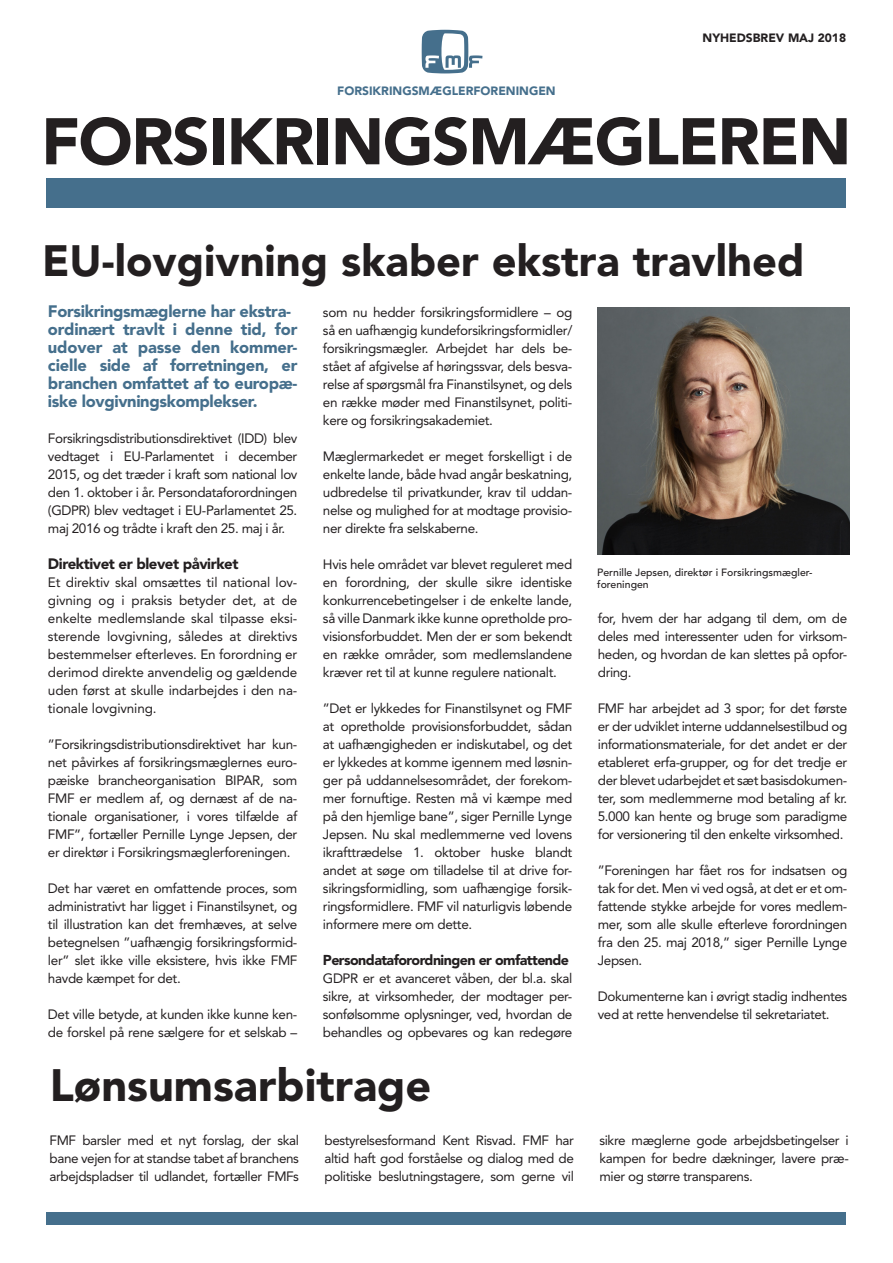
<style>
.page{position:relative;width:893px;height:1263px;background:#fff}
.page>*{position:absolute;margin:0;border:0;box-sizing:border-box;transform-origin:0 0}
.t1{font:900 65.1px "Avenir";letter-spacing:-.02em;color:#231f20}
.t2{font:900 45px "Avenir";color:#231f20}
.Paragraph_Style_1{font:900 43.5px "Avenir";color:#231f20}
.t3{font:900 16.5px/18px "Avenir";letter-spacing:-.02em;color:#456f8c;text-align:justify}
.t4{font:900 15px "Avenir";letter-spacing:-.03em;color:#231f20}
.t5{font:900 14.25px "Avenir";letter-spacing:-.04em;color:#231f20}
.t6{font:13.5px/18px "Avenir";letter-spacing:-.03em;color:#231f20;text-align:justify}
.t7{font:900 12px "Avenir";color:#456f8c}
.t8{font:900 12px "Avenir";color:#231f20}
.t9{font:500 10.5px "Avenir";color:#231f20}
</style>
<div class="page">
<svg style="left:422px;top:30px;width:60px;height:43px"></svg>
<div style="left:47px;top:178px;width:799px;height:30px;background:#456f8c"></div>
<div style="left:47px;top:1212px;width:799px;height:13px;background:#456f8c"></div>
<img style="left:597px;top:307px;width:252px;height:248px">
<p class="t7" style="left:337px;top:83px;width:220px">FORSIKRINGSMÆGLERFORENINGEN</p>
<p class="t8" style="left:703px;top:31px;width:145px">NYHEDSBREV MAJ 2018</p>
<p class="t1" style="left:41px;top:102px;width:812px">FORSIKRINGSMÆGLEREN</p>
<p class="Paragraph_Style_1" style="left:42px;top:235px;width:764px">EU-lovgivning skaber ekstra travlhed</p>
<p class="t3" style="left:48px;top:302px;width:245px">Forsikringsmæglerne har ekstra-</p>
<p class="t3" style="left:48px;top:320px;width:251px">ordinært travlt i denne tid, for udover at passe den kommer&shy;cielle side af forretningen, er branchen omfattet af to europæ&shy;iske lovgivningskomplekser.</p>
<p class="t6" style="left:48px;top:429px;width:251px">Forsikringsdistributionsdirektivet (IDD) blev vedtaget i EU-Parlamentet i december 2015, og det træder i kraft som national lov den 1. oktober i år. Persondataforordningen (GDPR) blev vedtaget i EU-Parlamentet 25. maj 2016 og trådte i kraft den 25. maj i år.</p>
<p class="t4" style="left:48px;top:554px;width:192px">Direktivet er blevet påvirket</p>
<p class="t6" style="left:48px;top:573px;width:251px">Et direktiv skal omsættes til national lov&shy;givning og i praksis betyder det, at de enkelte medlemslande skal tilpasse eksi&shy;sterende lovgivning, således at direktivs bestemmelser efterleves. En forordning er derimod direkte anvendelig og gældende uden først at skulle indarbejdes i den na&shy;tionale lovgivning.</p>
<p class="t6" style="left:48px;top:735px;width:251px">”Forsikringsdistributionsdirektivet har kun&shy;net påvirkes af forsikringsmæglernes euro&shy;pæiske brancheorganisation BIPAR, som FMF er medlem af, og dernæst af de na&shy;tionale organisationer, i vores tilfælde af FMF”, fortæller Pernille Lynge Jepsen, der er direktør i Forsikringsmæglerforeningen.</p>
<p class="t6" style="left:48px;top:879px;width:251px">Det har været en omfattende proces, som administrativt har ligget i Finanstilsynet, og til illustration kan det fremhæves, at selve betegnelsen ”uafhængig forsikringsformid&shy;ler” slet ikke ville eksistere, hvis ikke FMF havde kæmpet for det.</p>
<p class="t6" style="left:48px;top:1005px;width:251px">Det ville betyde, at kunden ikke kunne ken&shy;de forskel på rene sælgere for et selskab –</p>
<p class="t6" style="left:323px;top:303px;width:251px">som nu hedder forsikringsformidlere – og så en uafhængig kundeforsikringsformidler/ forsikringsmægler. Arbejdet har dels be&shy;stået af afgivelse af høringssvar, dels besva&shy;relse af spørgsmål fra Finanstilsynet, og dels en række møder med Finanstilsynet, politi&shy;kere og forsikringsakademiet.</p>
<p class="t6" style="left:323px;top:447px;width:251px">Mæglermarkedet er meget forskelligt i de enkelte lande, både hvad angår beskatning, udbredelse til privatkunder, krav til uddan&shy;nelse og mulighed for at modtage provisio&shy;ner direkte fra selskaberne.</p>
<p class="t6" style="left:323px;top:555px;width:251px">Hvis hele området var blevet reguleret med en forordning, der skulle sikre identiske konkurrencebetingelser i de enkelte lande, så ville Danmark ikke kunne opretholde pro&shy;visionsforbuddet. Men der er som bekendt en række områder, som medlemslandene kræver ret til at kunne regulere nationalt.</p>
<p class="t6" style="left:323px;top:699px;width:251px">”Det er lykkedes for Finanstilsynet og FMF at opretholde provisionsforbuddet, sådan at uafhængigheden er indiskutabel, og det er lykkedes at komme igennem med løsnin&shy;ger på uddannelsesområdet, der forekom&shy;mer fornuftige. Resten må vi kæmpe med på den hjemlige bane”, siger Pernille Lynge Jepsen. Nu skal medlemmerne ved lovens ikrafttrædelse 1. oktober huske blandt andet at søge om tilladelse til at drive for&shy;sikringsformidling, som uafhængige forsik&shy;ringsformidlere. FMF vil naturligvis løbende informere mere om dette.</p>
<p class="t5" style="left:323px;top:951px;width:248px">Persondataforordningen er omfattende</p>
<p class="t6" style="left:323px;top:969px;width:251px">GDPR er et avanceret våben, der bl.a. skal sikre, at virksomheder, der modtager per&shy;sonfølsomme oplysninger, ved, hvordan de behandles og opbevares og kan redegøre</p>
<p class="t2" style="left:50px;top:1058px;width:383px">Lønsumsarbitrage</p>
<p class="t9" style="left:597px;top:566px;width:217px">Pernille Jepsen, direktør i Forsikringsmægler-</p>
<p class="t9" style="left:597px;top:578px;width:53px">foreningen</p>
<p class="t6" style="left:598px;top:609px;width:251px">for, hvem der har adgang til dem, om de deles med interessenter uden for virksom&shy;heden, og hvordan de kan slettes på opfor&shy;dring.</p>
<p class="t6" style="left:598px;top:699px;width:251px">FMF har arbejdet ad 3 spor; for det første er der udviklet interne uddannelsestilbud og informationsmateriale, for det andet er der etableret erfa-grupper, og for det tredje er der blevet udarbejdet et sæt basisdokumen&shy;ter, som medlemmerne mod betaling af kr.<br>5.000 kan hente og bruge som paradigme for versionering til den enkelte virksomhed.</p>
<p class="t6" style="left:598px;top:861px;width:251px">”Foreningen har fået ros for indsatsen og tak for det. Men vi ved også, at det er et om&shy;fattende stykke arbejde for vores medlem&shy;mer, som alle skulle efterleve forordningen fra den 25. maj 2018,” siger Pernille Lynge Jepsen.</p>
<p class="t6" style="left:598px;top:987px;width:251px">Dokumenterne kan i øvrigt stadig indhentes ved at rette henvendelse til sekretariatet.</p>
<p class="t6" style="left:50px;top:1131px;width:251px">FMF barsler med et nyt forslag, der skal bane vejen for at standse tabet af branchens arbejdspladser til udlandet, fortæller FMFs</p>
<p class="t6" style="left:325px;top:1131px;width:251px">bestyrelsesformand Kent Risvad. FMF har altid haft god forståelse og dialog med de politiske beslutningstagere, som gerne vil</p>
<p class="t6" style="left:599px;top:1131px;width:251px">sikre mæglerne gode arbejdsbetingelser i kampen for bedre dækninger, lavere præ&shy;mier og større transparens.</p>
</div>
